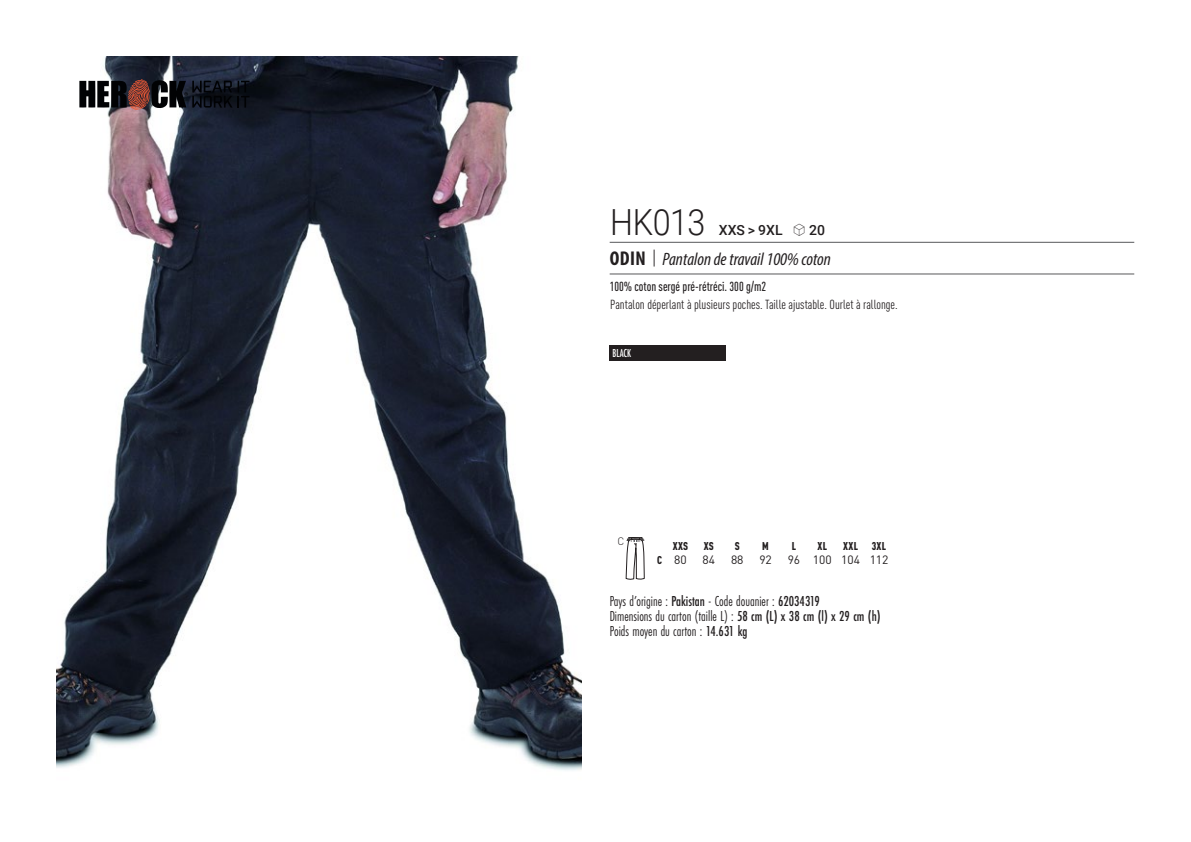
<style>
.page{position:relative;width:1191px;height:842px;background:#fff}
.page>*{position:absolute;margin:0;border:0;box-sizing:border-box;transform-origin:0 0}
.t1{font:300 36px "Roboto";letter-spacing:-.015em;color:#231f20;scale:.9 1}
.t2{font:italic 18px "Myriad Variable Concept";color:#231f20}
.t3{font:15px "Futura PT Cond";color:#231f20;scale:.95 1}
.t4{font:500 14px "Roboto";letter-spacing:.005em;color:#231f20}
.t5{font:condensed 13px "DIN Pro";color:#231f20}
.grammage_2020{font:500 condensed 13px "DIN Pro";color:#231f20;scale:.95 1}
._88_tailles_tab_maig{font:12px "DIN Pro";color:#231f20}
.Coloris_nuancier_bla{font:500 12px "Futura PT Cond";letter-spacing:-.01em;color:#fff;scale:.9 1}
._88_tailles_tab_maig-2{font:900 condensed 11.2px "DIN Pro";letter-spacing:.02em;color:#231f20;scale:.95 1}
.t6{font:300 10.8px "DIN";color:#231f20}
.s1{font-family:"Linotype Shapeshifter";font-weight:400;font-size:16px}
.s2{font-family:"Myriad Pro";font-weight:700;font-style:normal;font-stretch:condensed;font-size:20px}
.s3{font-family:"Roboto Condensed";font-weight:300;font-style:normal;font-size:20px}
.s4{font-weight:900;font-stretch:condensed;font-size:11.2px}
.s5{font-weight:500}
</style>
<div class="page">
<img style="left:57px;top:57px;width:524px;height:714px">
<svg style="left:238px;top:81px;width:11px;height:27px"></svg>
<svg style="left:79px;top:79px;width:153px;height:31px;background:#3b3438"></svg>
<div style="left:609px;top:345px;width:117px;height:16px;background:#231f20"></div>
<svg style="left:626px;top:537px;width:18px;height:43px"></svg>
<hr style="left:609px;top:242px;width:525px;height:1px;background:#57585a">
<hr style="left:609px;top:274px;width:525px;height:1px;background:#57585a">
<p class="t1" style="left:610px;top:197px;width:107px">HK013</p>
<p class="t4" style="left:718px;top:220px;width:108px">XXS &gt; 9XL <span class="s1">S</span> 20</p>
<p class="t2" style="left:610px;top:249px;width:223px"><span class="s2">ODIN</span> <span class="s3">|</span> Pantalon de travail 100% coton</p>
<p class="grammage_2020" style="left:609px;top:277px;width:166px">100% coton sergé pré-rétréci. 300 g/m2</p>
<p class="t5" style="left:610px;top:295px;width:289px">Pantalon déperlant à plusieurs poches. Taille ajustable. Ourlet à rallonge.</p>
<p class="Coloris_nuancier_bla" style="left:612px;top:346px;width:22px">BLACK</p>
<p class="t6" style="left:617px;top:535px;width:8px">C</p>
<p class="_88_tailles_tab_maig-2" style="left:673px;top:538px;width:18px">XXS</p>
<p class="_88_tailles_tab_maig-2" style="left:704px;top:538px;width:12px">XS</p>
<p class="_88_tailles_tab_maig-2" style="left:734px;top:538px;width:7px">S</p>
<p class="_88_tailles_tab_maig-2" style="left:762px;top:538px;width:8px">M</p>
<p class="_88_tailles_tab_maig-2" style="left:791px;top:538px;width:6px">L</p>
<p class="_88_tailles_tab_maig-2" style="left:817px;top:538px;width:12px">XL</p>
<p class="_88_tailles_tab_maig-2" style="left:843px;top:538px;width:46px">XXL 3XL</p>
<p class="_88_tailles_tab_maig" style="left:657px;top:550px;width:31px"><span class="s4">C</span> 80</p>
<p class="_88_tailles_tab_maig" style="left:702px;top:550px;width:14px">84</p>
<p class="_88_tailles_tab_maig" style="left:731px;top:550px;width:14px">88</p>
<p class="_88_tailles_tab_maig" style="left:759px;top:550px;width:14px">92</p>
<p class="_88_tailles_tab_maig" style="left:787px;top:550px;width:102px">96 100 104 112</p>
<p class="t3" style="left:609px;top:592px;width:223px">Pays d’origine : <span class="s5">Pakistan</span> - Code douanier : <span class="s5">62034319</span></p>
<p class="t3" style="left:609px;top:607px;width:287px">Dimensions du carton (taille L) : <span class="s5">58 cm (L) x 38 cm (l) x 29 cm (h)</span></p>
<p class="t3" style="left:609px;top:622px;width:146px">Poids moyen du carton : <span class="s5">14.631 kg</span></p>
</div>
